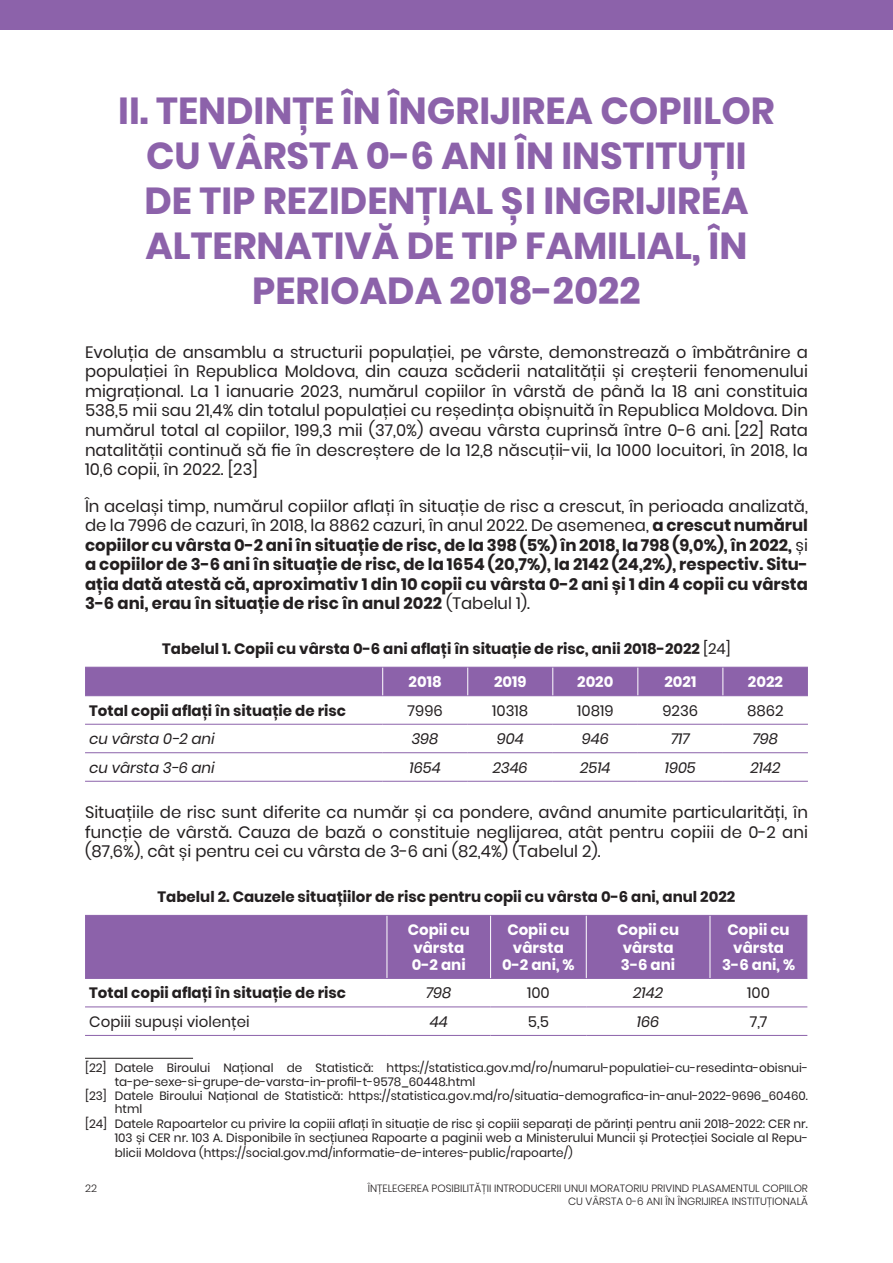
<style>
.page{position:relative;width:893px;height:1263px;background:#fff}
.page>*{position:absolute;margin:0;border:0;box-sizing:border-box;transform-origin:0 0}
.t1{font:700 37.5px/45px "Poppins";color:#8c62aa;text-align:center}
.t2{font:16.5px/19.5px "Poppins";color:#231f20;text-align:justify}
.t3{font:700 16.5px/19.5px "Poppins";color:#231f20;text-align:justify}
.t4{font:700 15px "Poppins";color:#231f20}
.t5{font:700 15px/17.2px "Poppins";color:#fff}
.t6{font:italic 15px "Poppins";color:#231f20}
.t7{font:15px "Poppins";color:#231f20}
.t8{font:12px "Poppins";color:#231f20}
.t9{font:300 10.5px/12.6px "Poppins";color:#231f20;text-align:right}
.s1{font-weight:400}
</style>
<div class="page">
<div style="left:0;top:0;width:893px;height:30px;background:#8c62aa"></div>
<hr style="left:85px;top:724px;width:298px;height:1px;background:#8c62aa">
<hr style="left:383px;top:724px;width:85px;height:1px;background:#8c62aa">
<hr style="left:468px;top:724px;width:85px;height:1px;background:#8c62aa">
<hr style="left:553px;top:724px;width:85px;height:1px;background:#8c62aa">
<hr style="left:638px;top:724px;width:85px;height:1px;background:#8c62aa">
<hr style="left:723px;top:724px;width:85px;height:1px;background:#8c62aa">
<hr style="left:85px;top:752px;width:298px;height:1px;background:#8c62aa">
<hr style="left:383px;top:752px;width:85px;height:1px;background:#8c62aa">
<hr style="left:468px;top:752px;width:85px;height:1px;background:#8c62aa">
<hr style="left:553px;top:752px;width:85px;height:1px;background:#8c62aa">
<hr style="left:638px;top:752px;width:85px;height:1px;background:#8c62aa">
<hr style="left:723px;top:752px;width:85px;height:1px;background:#8c62aa">
<hr style="left:85px;top:781px;width:298px;height:1px;background:#8c62aa">
<hr style="left:383px;top:781px;width:85px;height:1px;background:#8c62aa">
<hr style="left:468px;top:781px;width:85px;height:1px;background:#8c62aa">
<hr style="left:553px;top:781px;width:85px;height:1px;background:#8c62aa">
<hr style="left:638px;top:781px;width:85px;height:1px;background:#8c62aa">
<hr style="left:723px;top:781px;width:85px;height:1px;background:#8c62aa">
<svg style="left:85px;top:667px;width:723px;height:29px;background:#8d63aa"></svg>
<div style="left:85px;top:916px;width:722px;height:62px;background:#8c62aa"></div>
<hr style="left:85px;top:1006px;width:302px;height:1px;background:#8c62aa">
<hr style="left:387px;top:1006px;width:104px;height:1px;background:#8c62aa">
<hr style="left:491px;top:1006px;width:95px;height:1px;background:#8c62aa">
<hr style="left:586px;top:1006px;width:124px;height:1px;background:#8c62aa">
<hr style="left:710px;top:1006px;width:97px;height:1px;background:#8c62aa">
<hr style="left:85px;top:1035px;width:302px;height:1px;background:#8c62aa">
<hr style="left:387px;top:1035px;width:104px;height:1px;background:#8c62aa">
<hr style="left:491px;top:1035px;width:95px;height:1px;background:#8c62aa">
<hr style="left:586px;top:1035px;width:124px;height:1px;background:#8c62aa">
<hr style="left:710px;top:1035px;width:97px;height:1px;background:#8c62aa">
<hr style="left:85px;top:915px;width:302px;height:1px;background:#8c62aa">
<hr style="left:387px;top:915px;width:104px;height:1px;background:#8c62aa">
<hr style="left:491px;top:915px;width:95px;height:1px;background:#8c62aa">
<hr style="left:586px;top:915px;width:124px;height:1px;background:#8c62aa">
<hr style="left:710px;top:915px;width:97px;height:1px;background:#8c62aa">
<hr style="left:85px;top:978px;width:302px;height:1px;background:#8c62aa">
<hr style="left:387px;top:978px;width:104px;height:1px;background:#8c62aa">
<hr style="left:491px;top:978px;width:95px;height:1px;background:#8c62aa">
<hr style="left:586px;top:978px;width:124px;height:1px;background:#8c62aa">
<hr style="left:710px;top:978px;width:97px;height:1px;background:#8c62aa">
<hr style="left:387px;top:916px;width:1px;height:62px;background:#fff">
<hr style="left:490px;top:916px;width:1px;height:62px;background:#fff">
<hr style="left:586px;top:916px;width:1px;height:62px;background:#fff">
<hr style="left:710px;top:916px;width:1px;height:62px;background:#fff">
<hr style="left:85px;top:1058px;width:108px;height:1px;background:#231f20">
<h1 class="t1" style="left:118px;top:89px;width:658px">II. TENDINȚE ÎN ÎNGRIJIREA COPIILOR<br>CU VÂRSTA 0-6 ANI ÎN INSTITUȚII<br>DE TIP REZIDENȚIAL ȘI INGRIJIREA<br>ALTERNATIVĂ DE TIP FAMILIAL, ÎN<br>PERIOADA 2018-2022</h1>
<p class="t2" style="left:85px;top:342px;width:724px">Evoluția de ansamblu a structurii populației, pe vârste, demonstrează o îmbătrânire a populației în Republica Moldova, din cauza scăderii natalității și creșterii fenomenului migrațional. La 1 ianuarie 2023, numărul copiilor în vârstă de până la 18 ani constituia 538,5 mii sau 21,4% din totalul populației cu reședința obișnuită în Republica Moldova. Din numărul total al copiilor, 199,3 mii (37,0%) aveau vârsta cuprinsă între 0-6 ani. [22] Rata natalității continuă să fie în descreștere de la 12,8 născuții-vii, la 1000 locuitori, în 2018, la 10,6 copii, în 2022. [23]</p>
<p class="t3" style="left:85px;top:496px;width:724px"><span class="s1">În același timp, numărul copiilor aflați în situație de risc a crescut, în perioada analizată, de la 7996 de cazuri, în 2018, la 8862 cazuri, în anul 2022. De asemenea,</span> a crescut numărul copiilor cu vârsta 0-2 ani în situație de risc, de la 398 (5%) în 2018, la 798 (9,0%), în 2022, <span class="s1">și </span>a copiilor de 3-6 ani în situație de risc, de la 1654 (20,7%), la 2142 (24,2%), respectiv. Situ&shy;ația dată atestă că, aproximativ 1 din 10 copii cu vârsta 0-2 ani și 1 din 4 copii cu vârsta 3-6 ani, erau în situație de risc în anul 2022 <span class="s1">(Tabelul 1).</span></p>
<p class="t4" style="left:162px;top:640px;width:570px">Tabelul 1. Copii cu vârsta 0-6 ani aflați în situație de risc, anii 2018-2022 <span class="s1">[24]</span></p>
<p class="t5" style="left:409px;top:673px;width:35px">2018</p>
<p class="t5" style="left:494px;top:673px;width:34px">2019</p>
<p class="t5" style="left:577px;top:673px;width:38px">2020</p>
<p class="t5" style="left:664px;top:673px;width:33px">2021</p>
<p class="t5" style="left:748px;top:673px;width:37px">2022</p>
<p class="t4" style="left:89px;top:702px;width:258px">Total copii aflați în situație de risc</p>
<p class="t7" style="left:408px;top:702px;width:37px">7996</p>
<p class="t7" style="left:492px;top:702px;width:38px">10318</p>
<p class="t7" style="left:577px;top:702px;width:38px">10819</p>
<p class="t7" style="left:662px;top:702px;width:37px">9236</p>
<p class="t7" style="left:747px;top:702px;width:38px">8862</p>
<p class="t6" style="left:89px;top:730px;width:127px">cu vârsta 0-2 ani</p>
<p class="t6" style="left:412px;top:730px;width:28px">398</p>
<p class="t6" style="left:497px;top:730px;width:28px">904</p>
<p class="t6" style="left:582px;top:730px;width:28px">946</p>
<p class="t6" style="left:671px;top:730px;width:20px">717</p>
<p class="t6" style="left:753px;top:730px;width:27px">798</p>
<p class="t6" style="left:89px;top:759px;width:127px">cu vârsta 3-6 ani</p>
<p class="t6" style="left:410px;top:759px;width:33px">1654</p>
<p class="t6" style="left:493px;top:759px;width:36px">2346</p>
<p class="t6" style="left:580px;top:759px;width:32px">2514</p>
<p class="t6" style="left:665px;top:759px;width:33px">1905</p>
<p class="t6" style="left:750px;top:759px;width:32px">2142</p>
<p class="t2" style="left:85px;top:803px;width:724px">Situațiile de risc sunt diferite ca număr și ca pondere, având anumite particularități, în funcție de vârstă. Cauza de bază o constituie neglijarea, atât pentru copiii de 0-2 ani (87,6%), cât și pentru cei cu vârsta de 3-6 ani (82,4%) (Tabelul 2).</p>
<p class="t4" style="left:158px;top:888px;width:579px">Tabelul 2. Cauzele situațiilor de risc pentru copii cu vârsta 0-6 ani, anul 2022</p>
<p class="t5" style="left:408px;top:921px;width:64px">Copii cu vârsta<br>0-2 ani</p>
<p class="t5" style="left:502px;top:921px;width:74px;text-align:center">Copii cu vârsta<br>0-2 ani, %</p>
<p class="t5" style="left:617px;top:921px;width:64px">Copii cu vârsta<br>3-6 ani</p>
<p class="t5" style="left:722px;top:921px;width:74px;text-align:center">Copii cu vârsta<br>3-6 ani, %</p>
<p class="t4" style="left:89px;top:984px;width:258px">Total copii aflați în situație de risc</p>
<p class="t6" style="left:426px;top:984px;width:27px">798</p>
<p class="t7" style="left:527px;top:984px;width:24px">100</p>
<p class="t6" style="left:633px;top:984px;width:32px">2142</p>
<p class="t7" style="left:747px;top:984px;width:24px">100</p>
<p class="t7" style="left:89px;top:1013px;width:162px">Copiii supuși violenței</p>
<p class="t6" style="left:430px;top:1013px;width:19px">44</p>
<p class="t7" style="left:528px;top:1013px;width:23px">5,5</p>
<p class="t6" style="left:637px;top:1013px;width:24px">166</p>
<p class="t7" style="left:750px;top:1013px;width:19px">7,7</p>
<p class="t8" style="left:85px;top:1061px;width:724px">[22] Datele Biroului Național de Statistică: https://statistica.gov.md/ro/numarul-populatiei-cu-resedinta-obisnui-</p>
<p class="t8" style="left:115px;top:1075px;width:362px">ta-pe-sexe-si-grupe-de-varsta-in-profil-t-9578_60448.html</p>
<p class="t8" style="left:85px;top:1088px;width:724px">[23] Datele Biroului Național de Statistică: https://statistica.gov.md/ro/situatia-demografica-in-anul-2022-9696_60460.</p>
<p class="t8" style="left:115px;top:1102px;width:29px">html</p>
<p class="t8" style="left:85px;top:1117px;width:724px">[24] Datele Rapoartelor cu privire la copiii aflați în situație de risc și copiii separați de părinți pentru anii 2018-2022: CER nr.</p>
<p class="t8" style="left:115px;top:1131px;width:695px">103 și CER nr. 103 A. Disponibile în secțiunea Rapoarte a paginii web a Ministerului Muncii și Protecției Sociale al Repu-</p>
<p class="t8" style="left:115px;top:1145px;width:459px">blicii Moldova (https://social.gov.md/informatie-de-interes-public/rapoarte/)</p>
<p class="t9" style="left:85px;top:1182px;width:13px">22</p>
<p class="t9" style="left:368px;top:1182px;width:442px">ÎNȚELEGEREA POSIBILITĂȚII INTRODUCERII UNUI MORATORIU PRIVIND PLASAMENTUL COPIILOR<br>CU VÂRSTA 0-6 ANI ÎN ÎNGRIJIREA INSTITUȚIONALĂ</p>
</div>
